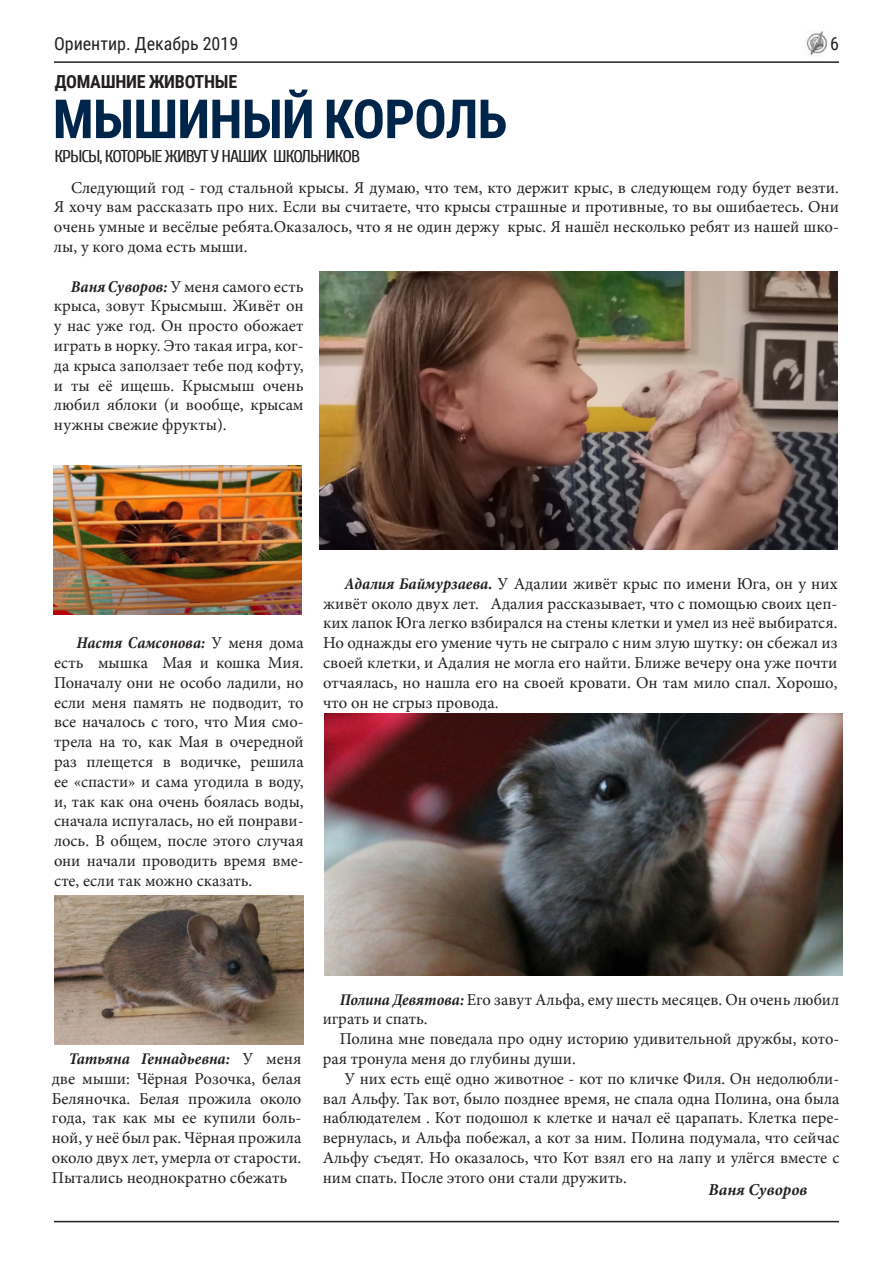
<style>
.page{position:relative;width:893px;height:1263px;background:#fff}
.page>*{position:absolute;margin:0;border:0;box-sizing:border-box;transform-origin:0 0}
.t1{font:700 54px "Roboto Condensed";letter-spacing:-.015em;color:#00254a}
.t2{font:18px "Roboto Condensed";color:#231f20}
.t3{font:700 18px "Roboto Condensed";letter-spacing:-.015em;color:#231f20}
.t4{font:17.1px "Cuprum";letter-spacing:-.06em;color:#231f20;scale:1.05 1}
.t5{font:16.5px/19.8px "Minion Pro";color:#231f20;text-align:justify}
.t6{font:italic 700 16.5px "Minion Pro";color:#231f20}
.s1{font-weight:700;font-style:italic;font-stretch:condensed}
</style>
<div class="page">
<hr style="left:54px;top:61px;width:785px;height:2px;background:#231f20">
<hr style="left:54px;top:1221px;width:785px;height:1px;background:#231f20">
<img style="left:806px;top:31px;width:22px;height:25px">
<img style="left:320px;top:272px;width:518px;height:277px">
<img style="left:55px;top:895px;width:248px;height:149px">
<img style="left:324px;top:713px;width:518px;height:262px">
<img style="left:53px;top:465px;width:248px;height:149px">
<p class="t2" style="left:54px;top:31px;width:186px">Ориентир. Декабрь 2019</p>
<p class="t2" style="left:830px;top:31px;width:10px">6</p>
<p class="t3" style="left:55px;top:69px;width:184px">ДОМАШНИЕ ЖИВОТНЫЕ</p>
<h1 class="t1" style="left:53px;top:81px;width:456px">МЫШИНЫЙ КОРОЛЬ</h1>
<p class="t4" style="left:54px;top:147px;width:292px">КРЫСЫ, КОТОРЫЕ ЖИВУТ У НАШИХ ШКОЛЬНИКОВ</p>
<p class="t5" style="left:54px;top:178px;width:786px;text-indent:17px">Следующий год - год стальной крысы. Я думаю, что тем, кто держит крыс, в следующем году будет везти.<br>Я хочу вам рассказать про них. Если вы считаете, что крысы страшные и противные, то вы ошибаетесь. Они очень умные и весёлые ребята.Оказалось, что я не один держу крыс. Я нашёл несколько ребят из нашей шко&shy;лы, у кого дома есть мыши.</p>
<p class="t5" style="left:54px;top:277px;width:251px;text-indent:17px"><span class="s1">Ваня Суворов:</span> У меня самого есть крыса, зовут Крысмыш. Живёт он у нас уже год. Он просто обожает играть в норку. Это такая игра, ког&shy;да крыса заползает тебе под кофту, и ты её ищешь. Крысмыш очень любил яблоки (и вообще, крысам нужны свежие фрукты).</p>
<p class="t5" style="left:54px;top:633px;width:251px;text-indent:22px"><span class="s1">Настя Самсонова:</span> У меня дома есть мышка Мая и кошка Мия.<br>Поначалу они не особо ладили, но если меня память не подводит, то все началось с того, что Мия смо&shy;трела на то, как Мая в очередной раз плещется в водичке, решила ее «спасти» и сама угодила в воду, и, так как она очень боялась воды, сначала испугалась, но ей понрави&shy;лось. В общем, после этого случая они начали проводить время вме&shy;сте, если так можно сказать.</p>
<p class="t5" style="left:323px;top:574px;width:516px;text-indent:22px"><span class="s1">Адалия Баймурзаева.</span> У Адалии живёт крыс по имени Юга, он у них живёт около двух лет. Адалия рассказывает, что с помощью своих цеп&shy;ких лапок Юга легко взбирался на стены клетки и умел из неё выбиратся.<br>Но однажды его умение чуть не сыграло с ним злую шутку: он сбежал из своей клетки, и Адалия не могла его найти. Ближе вечеру она уже почти отчаялась, но нашла его на своей кровати. Он там мило спал. Хорошо, что он не сгрыз провода.</p>
<p class="t5" style="left:52px;top:1049px;width:251px;text-indent:17px"><span class="s1">Татьяна Геннадьевна:</span> У меня две мыши: Чёрная Розочка, белая Беляночка. Белая прожила около года, так как мы ее купили боль&shy;ной, у неё был рак. Чёрная прожила около двух лет, умерла от старости.<br>Пытались неоднократно сбежать</p>
<p class="t5" style="left:323px;top:989px;width:518px;text-indent:17px"><span class="s1">Полина Девятова:</span> Его завут Альфа, ему шесть месяцев. Он очень любил играть и спать.</p>
<p class="t5" style="left:323px;top:1029px;width:518px;text-indent:17px">Полина мне поведала про одну историю удивительной дружбы, кото&shy;рая тронула меня до глубины души.</p>
<p class="t5" style="left:323px;top:1069px;width:518px;text-indent:22px">У них есть ещё одно животное - кот по кличке Филя. Он недолюбли&shy;вал Альфу. Так вот, было позднее время, не спала одна Полина, она была наблюдателем . Кот подошол к клетке и начал её царапать. Клетка пере&shy;вернулась, и Альфа побежал, а кот за ним. Полина подумала, что сейчас Альфу съедят. Но оказалось, что Кот взял его на лапу и улёгся вместе с ним спать. После этого они стали дружить.</p>
<p class="t6" style="left:709px;top:1178px;width:101px">Ваня Суворов</p>
</div>
